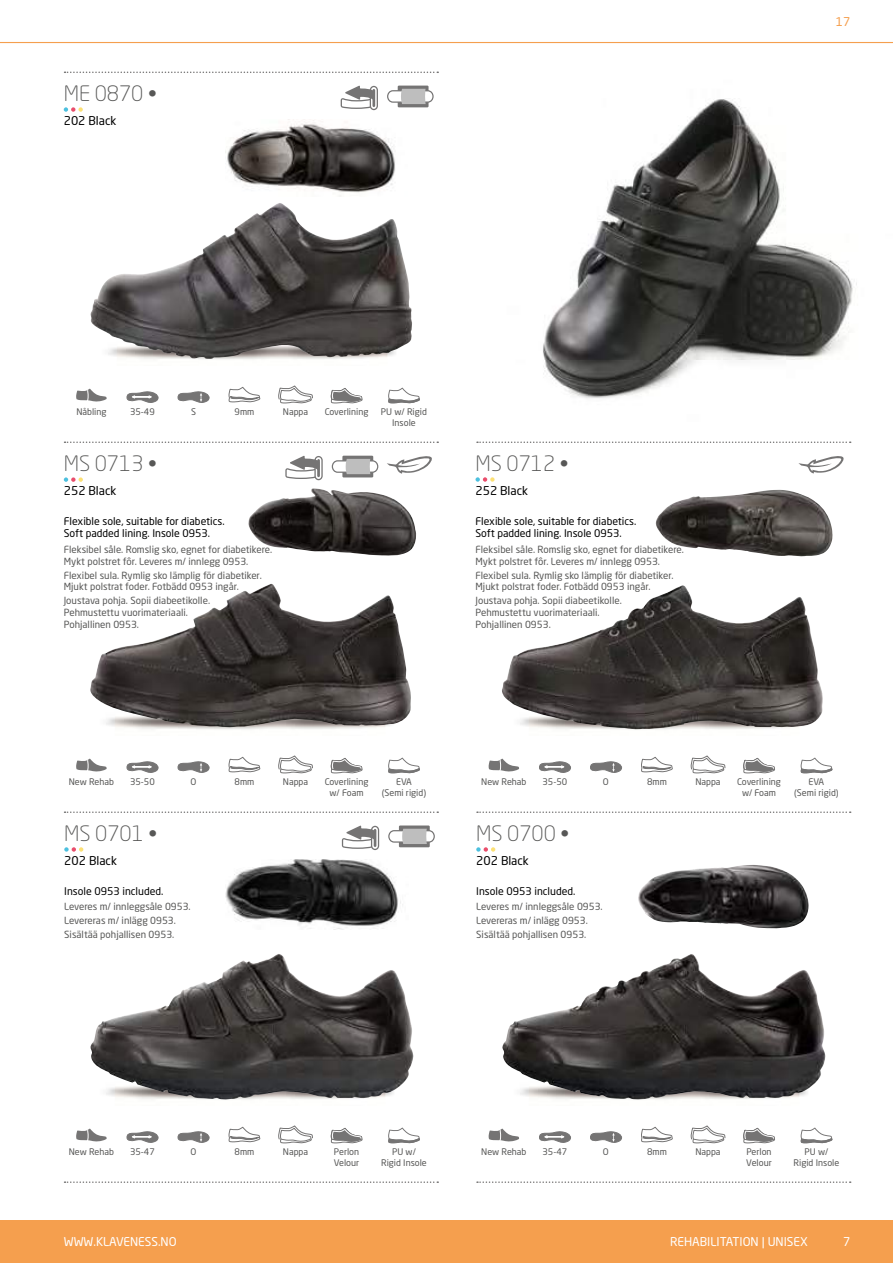
<style>
.page{position:relative;width:893px;height:1263px;background:#fff}
.page>*{position:absolute;margin:0;border:0;box-sizing:border-box;transform-origin:0 0}
.t1{font:300 21px "Neo Sans W1 G";color:#575756}
.t2{font:12px "Neo Sans W1 G";color:#000}
.t3{font:12px "Neo Sans W1 G";color:#fff}
.t4{font:12px "Neo Sans W1 G";color:#f59f4e}
.t5{font:10.5px/12.6px "Neo Sans W1 G";color:#000}
.t6{font:9.75px/11.7px "Neo Sans W1 G";color:#575756}
.t7{font:9px/10.5px "Neo Sans W1 G";color:#575756;text-align:center}
</style>
<div class="page">
<svg style="left:76px;top:389px;width:31px;height:13px"></svg>
<svg style="left:127px;top:391px;width:32px;height:12px"></svg>
<svg style="left:178px;top:391px;width:32px;height:12px"></svg>
<svg style="left:228px;top:387px;width:33px;height:16px"></svg>
<svg style="left:278px;top:385px;width:35px;height:19px"></svg>
<svg style="left:330px;top:388px;width:33px;height:16px"></svg>
<svg style="left:388px;top:388px;width:32px;height:16px"></svg>
<svg style="left:476px;top:847px;width:19px;height:5px"></svg>
<img style="left:502px;top:958px;width:324px;height:142px">
<img style="left:638px;top:865px;width:171px;height:63px">
<img style="left:90px;top:959px;width:324px;height:141px">
<svg style="left:64px;top:847px;width:19px;height:5px"></svg>
<img style="left:226px;top:859px;width:177px;height:70px">
<svg style="left:342px;top:825px;width:37px;height:25px"></svg>
<svg style="left:399px;top:825px;width:31px;height:22px"></svg>
<svg style="left:388px;top:829px;width:47px;height:15px"></svg>
<svg style="left:76px;top:759px;width:31px;height:13px"></svg>
<svg style="left:127px;top:761px;width:32px;height:12px"></svg>
<svg style="left:178px;top:761px;width:32px;height:12px"></svg>
<svg style="left:228px;top:756px;width:33px;height:17px"></svg>
<svg style="left:278px;top:755px;width:35px;height:19px"></svg>
<svg style="left:330px;top:758px;width:33px;height:16px"></svg>
<svg style="left:388px;top:757px;width:32px;height:16px"></svg>
<svg style="left:76px;top:1128px;width:31px;height:14px"></svg>
<svg style="left:127px;top:1131px;width:32px;height:12px"></svg>
<svg style="left:178px;top:1131px;width:32px;height:12px"></svg>
<svg style="left:228px;top:1126px;width:33px;height:17px"></svg>
<svg style="left:278px;top:1125px;width:35px;height:19px"></svg>
<svg style="left:330px;top:1128px;width:33px;height:16px"></svg>
<svg style="left:388px;top:1127px;width:32px;height:16px"></svg>
<svg style="left:489px;top:1128px;width:30px;height:14px"></svg>
<svg style="left:539px;top:1131px;width:32px;height:12px"></svg>
<svg style="left:590px;top:1131px;width:32px;height:12px"></svg>
<svg style="left:641px;top:1126px;width:32px;height:17px"></svg>
<svg style="left:690px;top:1125px;width:35px;height:19px"></svg>
<svg style="left:743px;top:1127px;width:32px;height:17px"></svg>
<svg style="left:801px;top:1127px;width:32px;height:16px"></svg>
<svg style="left:489px;top:759px;width:30px;height:13px"></svg>
<svg style="left:539px;top:761px;width:32px;height:12px"></svg>
<svg style="left:590px;top:761px;width:32px;height:12px"></svg>
<svg style="left:641px;top:756px;width:32px;height:17px"></svg>
<svg style="left:690px;top:755px;width:35px;height:19px"></svg>
<svg style="left:743px;top:757px;width:32px;height:17px"></svg>
<svg style="left:801px;top:757px;width:32px;height:16px"></svg>
<img style="left:225px;top:120px;width:170px;height:76px">
<svg style="left:64px;top:107px;width:19px;height:5px"></svg>
<img style="left:90px;top:204px;width:322px;height:155px">
<svg style="left:341px;top:86px;width:37px;height:24px"></svg>
<svg style="left:398px;top:86px;width:31px;height:21px"></svg>
<svg style="left:387px;top:89px;width:47px;height:15px"></svg>
<svg style="left:798px;top:456px;width:46px;height:17px"></svg>
<img style="left:502px;top:585px;width:321px;height:145px">
<img style="left:655px;top:490px;width:177px;height:67px">
<svg style="left:475px;top:477px;width:20px;height:5px"></svg>
<img style="left:90px;top:584px;width:321px;height:143px">
<img style="left:248px;top:488px;width:168px;height:68px">
<svg style="left:64px;top:477px;width:19px;height:5px"></svg>
<svg style="left:285px;top:456px;width:38px;height:24px"></svg>
<svg style="left:342px;top:456px;width:31px;height:21px"></svg>
<svg style="left:331px;top:459px;width:48px;height:15px"></svg>
<svg style="left:387px;top:456px;width:45px;height:18px"></svg>
<img style="left:543px;top:99px;width:314px;height:300px">
<svg style="left:65px;top:72px;width:373px;height:1px"></svg>
<svg style="left:65px;top:811px;width:373px;height:2px"></svg>
<svg style="left:65px;top:441px;width:373px;height:2px"></svg>
<svg style="left:65px;top:1181px;width:373px;height:2px"></svg>
<svg style="left:477px;top:811px;width:374px;height:2px"></svg>
<svg style="left:477px;top:441px;width:374px;height:2px"></svg>
<svg style="left:477px;top:1181px;width:374px;height:2px"></svg>
<hr style="left:0;top:42px;width:893px;height:1px;background:#f59f4e">
<div style="left:0;top:1220px;width:893px;height:43px;background:#f59f4e"></div>
<h1 class="t1" style="left:64px;top:81px;width:95px">ME 0870 •</h1>
<p class="t2" style="left:64px;top:113px;width:54px">202 Black</p>
<p class="t4" style="left:836px;top:14px;width:16px">17</p>
<p class="t7" style="left:76px;top:406px;width:32px">Nåbling</p>
<p class="t7" style="left:130px;top:406px;width:26px">35-49</p>
<p class="t7" style="left:191px;top:406px;width:6px">S</p>
<p class="t7" style="left:235px;top:406px;width:21px">9mm</p>
<p class="t7" style="left:283px;top:406px;width:27px">Nappa</p>
<p class="t7" style="left:325px;top:406px;width:45px">Coverlining</p>
<p class="t7" style="left:381px;top:406px;width:47px">PU w/ Rigid<br>Insole</p>
<h1 class="t1" style="left:64px;top:451px;width:94px">MS 0713 •</h1>
<p class="t2" style="left:64px;top:483px;width:54px">252 Black</p>
<p class="t5" style="left:64px;top:514px;width:162px">Flexible sole, suitable for diabetics.<br>Soft padded lining. Insole 0953.</p>
<p class="t6" style="left:64px;top:544px;width:210px">Fleksibel såle. Romslig sko, egnet for diabetikere.<br>Mykt polstret fôr. Leveres m/ innlegg 0953.</p>
<p class="t6" style="left:64px;top:569px;width:199px">Flexibel sula. Rymlig sko lämplig för diabetiker.<br>Mjukt polstrat foder. Fotbädd 0953 ingår.</p>
<p class="t6" style="left:64px;top:595px;width:148px">Joustava pohja. Sopii diabeetikolle.<br>Pehmustettu vuorimateriaali.<br>Pohjallinen 0953.</p>
<h1 class="t1" style="left:475px;top:450px;width:94px">MS 0712 •</h1>
<p class="t2" style="left:475px;top:483px;width:54px">252 Black</p>
<p class="t5" style="left:475px;top:514px;width:162px">Flexible sole, suitable for diabetics.<br>Soft padded lining. Insole 0953.</p>
<p class="t6" style="left:475px;top:543px;width:210px">Fleksibel såle. Romslig sko, egnet for diabetikere.<br>Mykt polstret fôr. Leveres m/ innlegg 0953.</p>
<p class="t6" style="left:475px;top:569px;width:199px">Flexibel sula. Rymlig sko lämplig för diabetiker.<br>Mjukt polstrat foder. Fotbädd 0953 ingår.</p>
<p class="t6" style="left:475px;top:595px;width:148px">Joustava pohja. Sopii diabeetikolle.<br>Pehmustettu vuorimateriaali.<br>Pohjallinen 0953.</p>
<p class="t7" style="left:69px;top:776px;width:47px">New Rehab</p>
<p class="t7" style="left:130px;top:776px;width:26px">35-50</p>
<p class="t7" style="left:190px;top:776px;width:7px">O</p>
<p class="t7" style="left:235px;top:776px;width:21px">8mm</p>
<p class="t7" style="left:283px;top:776px;width:27px">Nappa</p>
<p class="t7" style="left:325px;top:776px;width:45px">Coverlining w/ Foam</p>
<p class="t7" style="left:382px;top:776px;width:46px">EVA<br>(Semi rigid)</p>
<h1 class="t1" style="left:64px;top:820px;width:94px">MS 0701 •</h1>
<p class="t2" style="left:64px;top:853px;width:54px">202 Black</p>
<p class="t5" style="left:64px;top:884px;width:101px">Insole 0953 included.</p>
<p class="t6" style="left:64px;top:900px;width:128px;line-height:13.8px">Leveres m/ innleggsåle 0953.<br>Levereras m/ inlägg 0953.<br>Sisältää pohjallisen 0953.</p>
<p class="t7" style="left:481px;top:776px;width:47px">New Rehab</p>
<p class="t7" style="left:542px;top:776px;width:26px">35-50</p>
<p class="t7" style="left:603px;top:776px;width:7px">O</p>
<p class="t7" style="left:647px;top:776px;width:21px">8mm</p>
<p class="t7" style="left:695px;top:776px;width:27px">Nappa</p>
<p class="t7" style="left:737px;top:776px;width:45px">Coverlining w/ Foam</p>
<p class="t7" style="left:794px;top:776px;width:46px">EVA<br>(Semi rigid)</p>
<h1 class="t1" style="left:476px;top:820px;width:94px">MS 0700 •</h1>
<p class="t2" style="left:476px;top:853px;width:54px">202 Black</p>
<p class="t5" style="left:476px;top:884px;width:101px">Insole 0953 included.</p>
<p class="t6" style="left:476px;top:900px;width:128px;line-height:13.8px">Leveres m/ innleggsåle 0953.<br>Levereras m/ inlägg 0953.<br>Sisältää pohjallisen 0953.</p>
<p class="t7" style="left:69px;top:1146px;width:47px">New Rehab</p>
<p class="t7" style="left:130px;top:1146px;width:26px">35-47</p>
<p class="t7" style="left:190px;top:1146px;width:7px">O</p>
<p class="t7" style="left:235px;top:1146px;width:21px">8mm</p>
<p class="t7" style="left:283px;top:1146px;width:27px">Nappa</p>
<p class="t7" style="left:334px;top:1146px;width:27px;text-align:left">Perlon<br>Velour</p>
<p class="t7" style="left:381px;top:1146px;width:47px">PU w/<br>Rigid Insole</p>
<p class="t7" style="left:481px;top:1146px;width:47px">New Rehab</p>
<p class="t7" style="left:542px;top:1146px;width:26px">35-47</p>
<p class="t7" style="left:603px;top:1146px;width:7px">O</p>
<p class="t7" style="left:647px;top:1146px;width:21px">8mm</p>
<p class="t7" style="left:695px;top:1146px;width:27px">Nappa</p>
<p class="t7" style="left:746px;top:1146px;width:27px;text-align:left">Perlon<br>Velour</p>
<p class="t7" style="left:793px;top:1146px;width:47px">PU w/<br>Rigid Insole</p>
<p class="t3" style="left:64px;top:1234px;width:114px">WWW.KLAVENESS.NO</p>
<p class="t3" style="left:670px;top:1234px;width:139px">REHABILITATION | UNISEX</p>
<p class="t3" style="left:843px;top:1234px;width:9px">7</p>
</div>
